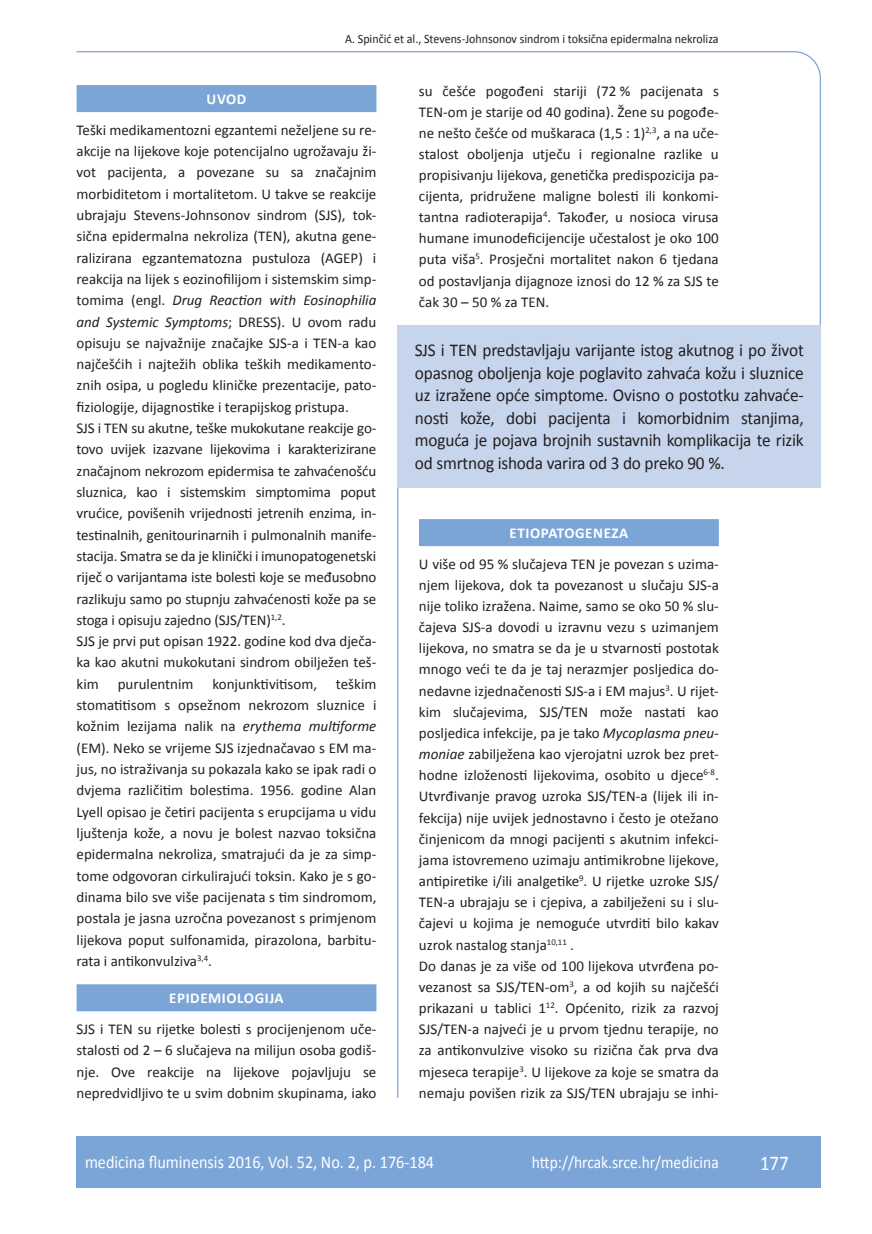
<style>
.page{position:relative;width:872px;height:1234px;background:#fff}
.page>*{position:absolute;margin:0;border:0;box-sizing:border-box;transform-origin:0 0}
.t1{font:21px "Calibri";color:#fff;scale:.9 1}
.t2{font:18px/22.5px "Calibri";letter-spacing:-.01em;color:#231f20;text-align:justify;scale:.96 1}
.t3{font:18px "Calibri";color:#fff;scale:.9 1}
.t4{font:17.25px "Calibri";color:#fff;scale:.9 1}
.t5{font:15px/21.3px "Calibri";color:#231f20;text-align:justify}
.t6{font:700 15px "Calibri";letter-spacing:.04em;color:#fff}
.t7{font:12.75px "Calibri";color:#231f20;scale:.94 1}
.s1{font-style:italic}
</style>
<div class="page">
<svg style="left:76px;top:51px;width:745px;height:275px"></svg>
<hr style="left:397px;top:488px;width:1px;height:609px;background:#7ca5d7">
<div style="left:77px;top:1135px;width:744px;height:51px;background:#7ca5d7"></div>
<div style="left:77px;top:85px;width:299px;height:27px;background:#7ca5d7"></div>
<div style="left:77px;top:984px;width:299px;height:27px;background:#7ca5d7"></div>
<div style="left:398px;top:325px;width:423px;height:163px;background:#c6d5ec"></div>
<div style="left:419px;top:519px;width:300px;height:27px;background:#7ca5d7"></div>
<p class="t7" style="left:345px;top:30px;width:399px">A. Spinčić et al., Stevens-Johnsonov sindrom i toksična epidermalna nekroliza</p>
<p class="t6" style="left:207px;top:90px;width:41px">UVOD</p>
<p class="t5" style="left:77px;top:118px;width:301px;text-align:left">Teški medikamentozni egzantemi neželjene su re&shy;akcije na lijekove koje potencijalno ugrožavaju ži&shy;vot pacijenta, a povezane su sa značajnim morbiditetom i mortalitetom. U takve se reakcije ubrajaju Stevens-Johnsonov sindrom (SJS), tok&shy;sična epidermalna nekroliza (TEN), akutna gene&shy;ralizirana egzantematozna pustuloza (AGEP) i reakcija na lijek s eozinofilijom i sistemskim simp&shy;tomima (engl. <span class="s1">Drug Reaction with Eosinophilia and Systemic Symptoms</span>; DRESS). U ovom radu opisuju se najvažnije značajke SJS-a i TEN-a kao najčešćih i najtežih oblika teških medikamento&shy;znih osipa, u pogledu kliničke prezentacije, pato&shy;fiziologije, dijagnostike i terapijskog pristupa.<br>SJS i TEN su akutne, teške mukokutane reakcije go&shy;tovo uvijek izazvane lijekovima i karakterizirane značajnom nekrozom epidermisa te zahvaćenošću sluznica, kao i sistemskim simptomima poput vrućice, povišenih vrijednosti jetrenih enzima, in&shy;testinalnih, genitourinarnih i pulmonalnih manife&shy;stacija. Smatra se da je klinički i imunopatogenetski riječ o varijantama iste bolesti koje se međusobno razlikuju samo po stupnju zahvaćenosti kože pa se stoga i opisuju zajedno (SJS/TEN)<sup>1,2</sup>.<br>SJS je prvi put opisan 1922. godine kod dva dječa&shy;ka kao akutni mukokutani sindrom obilježen teš&shy;kim</p>
<p class="t5" style="left:77px;top:672px;width:301px;text-indent:259px">teškim stomatitisom s opsežnom nekrozom sluznice i kožnim lezijama nalik na <span class="s1">erythema multiforme </span>(EM). Neko se vrijeme SJS izjednačavao s EM ma&shy;jus, no istraživanja su pokazala kako se ipak radi o dvjema različitim bolestima. 1956. godine Alan Lyell opisao je četiri pacijenta s erupcijama u vidu ljuštenja kože, a novu je bolest nazvao toksična epidermalna nekroliza, smatrajući da je za simp&shy;tome odgovoran cirkulirajući toksin. Kako je s go&shy;dinama bilo sve više pacijenata s tim sindromom, postala je jasna uzročna povezanost s primjenom lijekova poput sulfonamida, pirazolona, barbitu&shy;rata i antikonvulziva<sup>3,4</sup>.</p>
<p class="t6" style="left:169px;top:988px;width:116px">EPIDEMIOLOGIJA</p>
<p class="t5" style="left:77px;top:1017px;width:301px">SJS i TEN su rijetke bolesti s procijenjenom uče&shy;stalosti od 2 – 6 slučajeva na milijun osoba godiš&shy;nje. Ove reakcije na lijekove pojavljuju se nepredvidljivo te u svim dobnim skupinama, iako</p>
<p class="t5" style="left:118px;top:672px;width:77px">purulentnim</p>
<p class="t5" style="left:212px;top:672px;width:106px">konjunktivitisom,</p>
<p class="t5" style="left:419px;top:80px;width:301px">su češće pogođeni stariji (72 % pacijenata s TEN-om je starije od 40 godina). Žene su pogođe&shy;ne nešto češće od muškaraca (1,5 : 1)<sup>2,3</sup>, a na uče&shy;stalost oboljenja utječu i regionalne razlike u propisivanju lijekova, genetička predispozicija pa&shy;cijenta, pridružene maligne bolesti ili konkomi&shy;tantna radioterapija<sup>4</sup>. Također, u nosioca virusa humane imunodeficijencije učestalost je oko 100 puta viša<sup>5</sup>. Prosječni mortalitet nakon 6 tjedana od postavljanja dijagnoze iznosi do 12 % za SJS te čak 30 – 50 % za TEN.</p>
<p class="t2" style="left:415px;top:338px;width:407px">SJS i TEN predstavljaju varijante istog akutnog i po život opasnog oboljenja koje poglavito zahvaća kožu i sluznice uz izražene opće simptome. Ovisno o postotku zahvaće&shy;nosti kože, dobi pacijenta i komorbidnim stanjima, moguća je pojava brojnih sustavnih komplikacija te rizik od smrtnog ishoda varira od 3 do preko 90 %.</p>
<p class="t6" style="left:509px;top:523px;width:120px">ETIOPATOGENEZA</p>
<p class="t5" style="left:419px;top:552px;width:301px;text-align:left">U više od 95 % slučajeva TEN je povezan s uzima&shy;njem lijekova, dok ta povezanost u slučaju SJS-a nije toliko izražena. Naime, samo se oko 50 % slu&shy;čajeva SJS-a dovodi u izravnu vezu s uzimanjem lijekova, no smatra se da je u stvarnosti postotak mnogo veći te da je taj nerazmjer posljedica do&shy;nedavne izjednačenosti SJS-a i EM majus<sup>3</sup>. U rijet&shy;kim slučajevima, SJS/TEN može nastati kao posljedica infekcije, pa je tako <span class="s1">Mycoplasma pneu&shy;moniae</span> zabilježena kao vjerojatni uzrok bez pret&shy;hodne izloženosti lijekovima, osobito u djece<sup>6-8</sup>.<br>Utvrđivanje pravog uzroka SJS/TEN-a (lijek ili in&shy;fekcija) nije uvijek jednostavno i često je otežano činjenicom da mnogi pacijenti s akutnim infekci&shy;jama istovremeno uzimaju antimikrobne lijekove, antipiretike i/ili analgetike<sup>9</sup>. U rijetke uzroke SJS/ TEN-a ubrajaju se i cjepiva, a zabilježeni su i slu&shy;čajevi u kojima je nemoguće utvrditi bilo kakav uzrok nastalog stanja<sup>10,11</sup> .<br>Do danas je za više od 100 lijekova utvrđena po&shy;vezanost sa SJS/TEN-om<sup>3</sup>, a od kojih su najčešći prikazani u tablici 1<sup>12</sup>. Općenito, rizik za razvoj SJS/TEN-a najveći je u prvom tjednu terapije, no za antikonvulzive visoko su rizična čak prva dva mjeseca terapije<sup>3</sup>. U lijekove za koje se smatra da nemaju povišen rizik za SJS/TEN ubrajaju se inhi-</p>
<p class="t3" style="left:85px;top:1150px;width:389px">medicina fluminensis 2016, Vol. 52, No. 2, p. 176-184</p>
<p class="t4" style="left:532px;top:1151px;width:209px">http://hrcak.srce.hr/medicina</p>
<h1 class="t1" style="left:760px;top:1149px;width:33px">177</h1>
</div>
